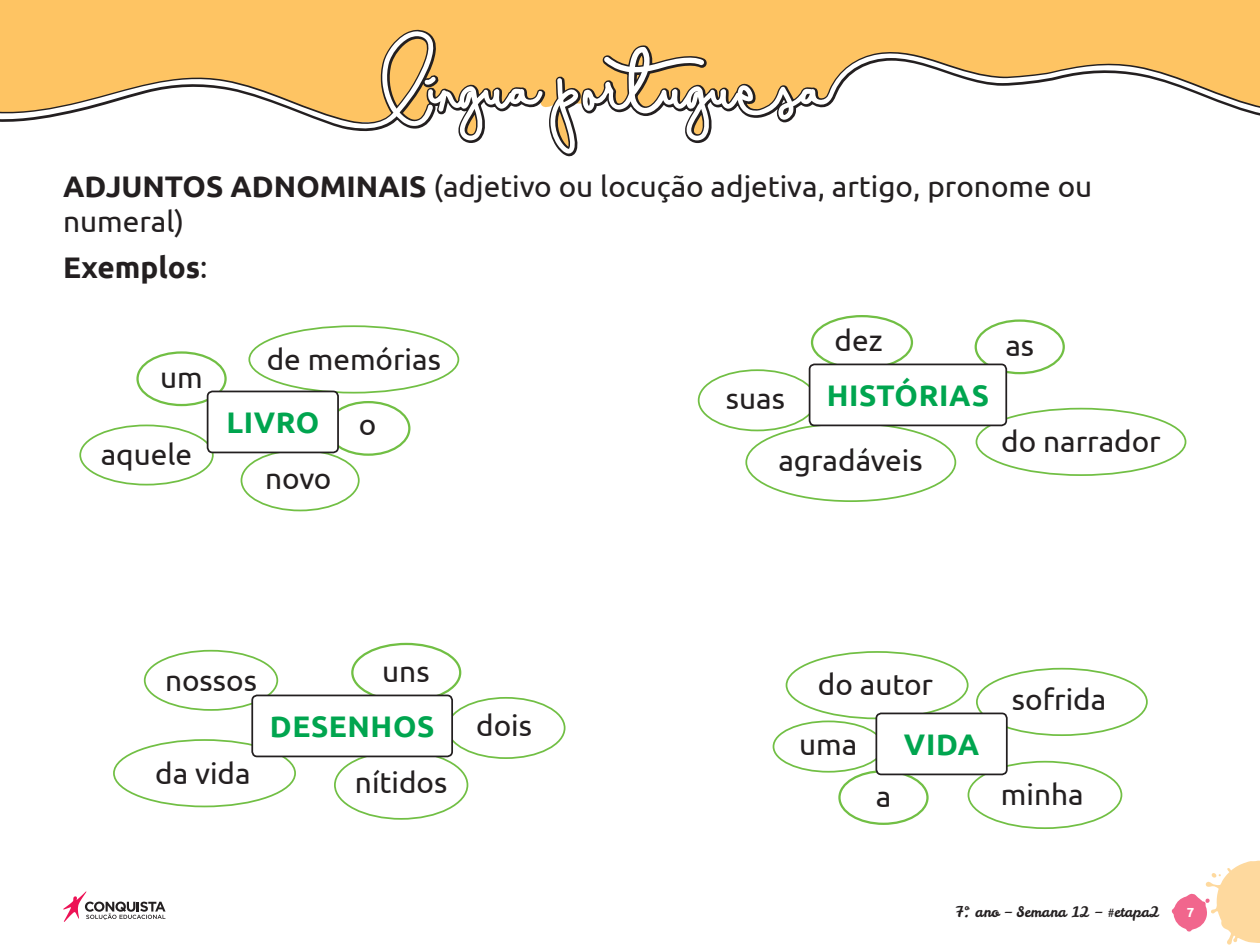
<style>
.page{position:relative;width:1260px;height:945px;background:#fff}
.page>*{position:absolute;margin:0;border:0;box-sizing:border-box;transform-origin:0 0}
._01_Texto_Geral{font:29.75px/35.7px "Ubuntu";color:#231f20}
._01_Texto_Geral-2{font:700 29.75px "Ubuntu";letter-spacing:.02em;color:#00a54f}
._01_Texto_Geral-3{font:700 29.75px "Ubuntu";color:#231f20}
.t1{font:14.35px "Leckerli One";color:#231f20}
.t2{font:700 13.12px "Ubuntu";color:#fff}
.s1{font-weight:700}
.s2{font-weight:400}
</style>
<div class="page">
<svg style="left:1172px;top:861px;width:88px;height:84px"></svg>
<svg style="left:63px;top:891px;width:103px;height:31px"></svg>
<svg style="left:0;top:0;width:1260px;height:157px;background:#fdc970"></svg>
<svg style="left:0;top:31px;width:1260px;height:123px"></svg>
<div style="left:351px;top:643px;width:110px;height:59px;border:2px solid #71bf44;border-radius:50%"></div>
<div style="left:248px;top:325px;width:211px;height:69px;border:2px solid #71bf44;border-radius:50%"></div>
<div style="left:976px;top:408px;width:210px;height:68px;border:2px solid #71bf44;border-radius:50%"></div>
<div style="left:786px;top:651px;width:183px;height:68px;border:2px solid #71bf44;border-radius:50%"></div>
<div style="left:113px;top:739px;width:183px;height:68px;border:2px solid #71bf44;border-radius:50%"></div>
<div style="left:976px;top:668px;width:172px;height:68px;border:2px solid #71bf44;border-radius:50%"></div>
<div style="left:968px;top:761px;width:154px;height:68px;border:2px solid #71bf44;border-radius:50%"></div>
<div style="left:79px;top:425px;width:135px;height:61px;border:2px solid #71bf44;border-radius:50%"></div>
<div style="left:334px;top:750px;width:134px;height:70px;border:2px solid #71bf44;border-radius:50%"></div>
<div style="left:144px;top:650px;width:134px;height:61px;border:2px solid #71bf44;border-radius:50%"></div>
<div style="left:241px;top:449px;width:119px;height:62px;border:2px solid #71bf44;border-radius:50%"></div>
<div style="left:446px;top:697px;width:120px;height:62px;border:2px solid #71bf44;border-radius:50%"></div>
<div style="left:698px;top:369px;width:119px;height:62px;border:2px solid #71bf44;border-radius:50%"></div>
<div style="left:773px;top:721px;width:111px;height:52px;border:2px solid #71bf44;border-radius:50%"></div>
<div style="left:136px;top:351px;width:91px;height:55px;border:2px solid #71bf44;border-radius:50%"></div>
<div style="left:811px;top:315px;width:102px;height:55px;border:2px solid #71bf44;border-radius:50%"></div>
<div style="left:975px;top:319px;width:90px;height:55px;border:2px solid #71bf44;border-radius:50%"></div>
<div style="left:838px;top:770px;width:91px;height:55px;border:2px solid #71bf44;border-radius:50%"></div>
<div style="left:326px;top:401px;width:84px;height:55px;border:2px solid #71bf44;border-radius:50%"></div>
<div style="left:208px;top:391px;width:130px;height:61px;background:#fff;border-radius:5px"></div>
<div style="left:207px;top:391px;width:132px;height:62px;border:2px solid #231f20;border-radius:5px"></div>
<div style="left:810px;top:364px;width:196px;height:61px;background:#fff;border-radius:5px"></div>
<div style="left:809px;top:364px;width:198px;height:62px;border:2px solid #231f20;border-radius:5px"></div>
<div style="left:876px;top:713px;width:131px;height:61px;background:#fff;border-radius:5px"></div>
<div style="left:875px;top:713px;width:133px;height:62px;border:2px solid #231f20;border-radius:5px"></div>
<div style="left:252px;top:695px;width:200px;height:61px;background:#fff;border-radius:5px"></div>
<div style="left:251px;top:695px;width:202px;height:62px;border:2px solid #231f20;border-radius:5px"></div>
<p class="_01_Texto_Geral" style="left:63px;top:167px;width:1031px"><span class="s1">ADJUNTOS ADNOMINAIS</span> (adjetivo ou locução adjetiva, artigo, pronome ou numeral)</p>
<p class="_01_Texto_Geral-3" style="left:63px;top:249px;width:146px">Exemplos<span class="s2">:</span></p>
<p class="_01_Texto_Geral" style="left:160px;top:358px;width:44px">um</p>
<p class="_01_Texto_Geral" style="left:101px;top:436px;width:93px">aquele</p>
<p class="_01_Texto_Geral" style="left:267px;top:340px;width:176px">de memórias</p>
<p class="_01_Texto_Geral-2" style="left:226px;top:405px;width:94px">LIVRO</p>
<p class="_01_Texto_Geral" style="left:265px;top:459px;width:68px">novo</p>
<p class="_01_Texto_Geral" style="left:359px;top:406px;width:19px">o</p>
<p class="_01_Texto_Geral" style="left:165px;top:661px;width:93px">nossos</p>
<p class="_01_Texto_Geral" style="left:155px;top:754px;width:97px">da vida</p>
<p class="_01_Texto_Geral" style="left:382px;top:652px;width:49px">uns</p>
<p class="_01_Texto_Geral-2" style="left:270px;top:709px;width:166px">DESENHOS</p>
<p class="_01_Texto_Geral" style="left:355px;top:764px;width:94px">nítidos</p>
<p class="_01_Texto_Geral" style="left:476px;top:707px;width:57px">dois</p>
<p class="_01_Texto_Geral" style="left:726px;top:379px;width:61px">suas</p>
<p class="_01_Texto_Geral" style="left:835px;top:322px;width:50px">dez</p>
<p class="_01_Texto_Geral" style="left:1005px;top:327px;width:30px">as</p>
<p class="_01_Texto_Geral-2" style="left:827px;top:378px;width:164px">HISTÓRIAS</p>
<p class="_01_Texto_Geral" style="left:778px;top:442px;width:146px">agradáveis</p>
<p class="_01_Texto_Geral" style="left:1001px;top:423px;width:161px">do narrador</p>
<p class="_01_Texto_Geral" style="left:818px;top:666px;width:117px">do autor</p>
<p class="_01_Texto_Geral" style="left:799px;top:726px;width:60px">uma</p>
<p class="_01_Texto_Geral" style="left:876px;top:777px;width:17px">a</p>
<p class="_01_Texto_Geral-2" style="left:904px;top:727px;width:77px">VIDA</p>
<p class="_01_Texto_Geral" style="left:1012px;top:680px;width:96px">sofrida</p>
<p class="_01_Texto_Geral" style="left:1001px;top:776px;width:84px">minha</p>
<p class="t1" style="left:955px;top:903px;width:206px">7º. ano – Semana 12 – #etapa2</p>
<p class="t2" style="left:1187px;top:905px;width:9px">7</p>
</div>
